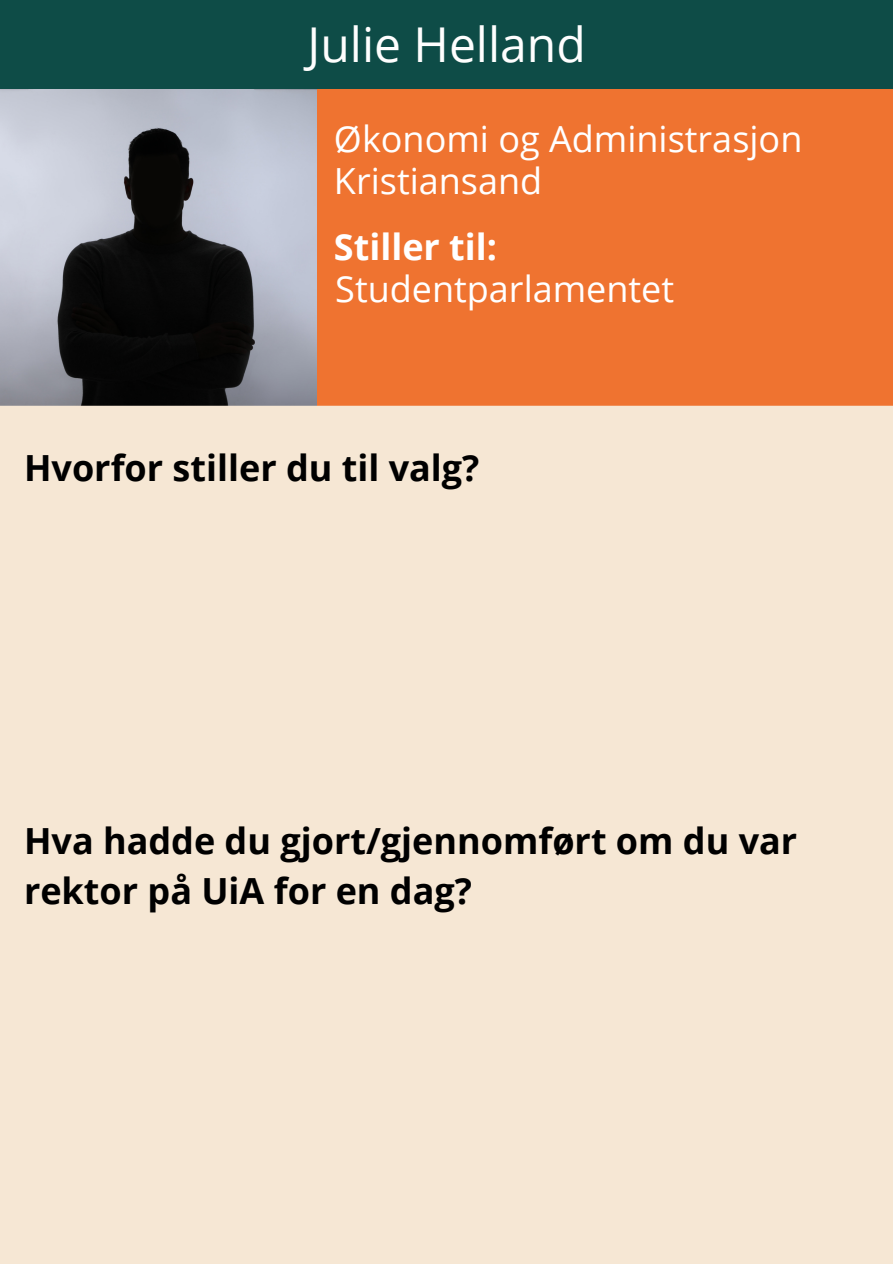
<style>
.page{position:relative;width:893px;height:1264px;background:#fff}
.page>*{position:absolute;margin:0;border:0;box-sizing:border-box;transform-origin:0 0}
.t1{font:48px "Open Sans";color:#fefefe}
.t2{font:700 36px/49.5px "Open Sans";color:#000}
.t3{font:36px "Open Sans";color:#fff}
.t4{font:700 36px "Open Sans";color:#fff}
</style>
<div class="page">
<div style="left:0;top:0;width:892px;height:89px;background:#0e4c47"></div>
<div style="left:0;top:89px;width:892px;height:317px;background:#ef7330"></div>
<img style="left:0;top:89px;width:316px;height:317px">
<div style="left:0;top:406px;width:892px;height:857px;background:#f6e7d4"></div>
<p class="t1" style="left:307px;top:11px;width:280px">Julie Helland</p>
<p class="t3" style="left:334px;top:113px;width:470px">Økonomi og Administrasjon</p>
<p class="t3" style="left:334px;top:156px;width:210px">Kristiansand</p>
<h2 class="t4" style="left:334px;top:221px;width:165px">Stiller til:</h2>
<p class="t3" style="left:335px;top:264px;width:340px">Studentparlamentet</p>
<h2 class="t2" style="left:24px;top:443px;width:457px">Hvorfor stiller du til valg?</h2>
<h2 class="t2" style="left:24px;top:815px;width:774px">Hva hadde du gjort/gjennomført om du var rektor på UiA for en dag?</h2>
</div>
